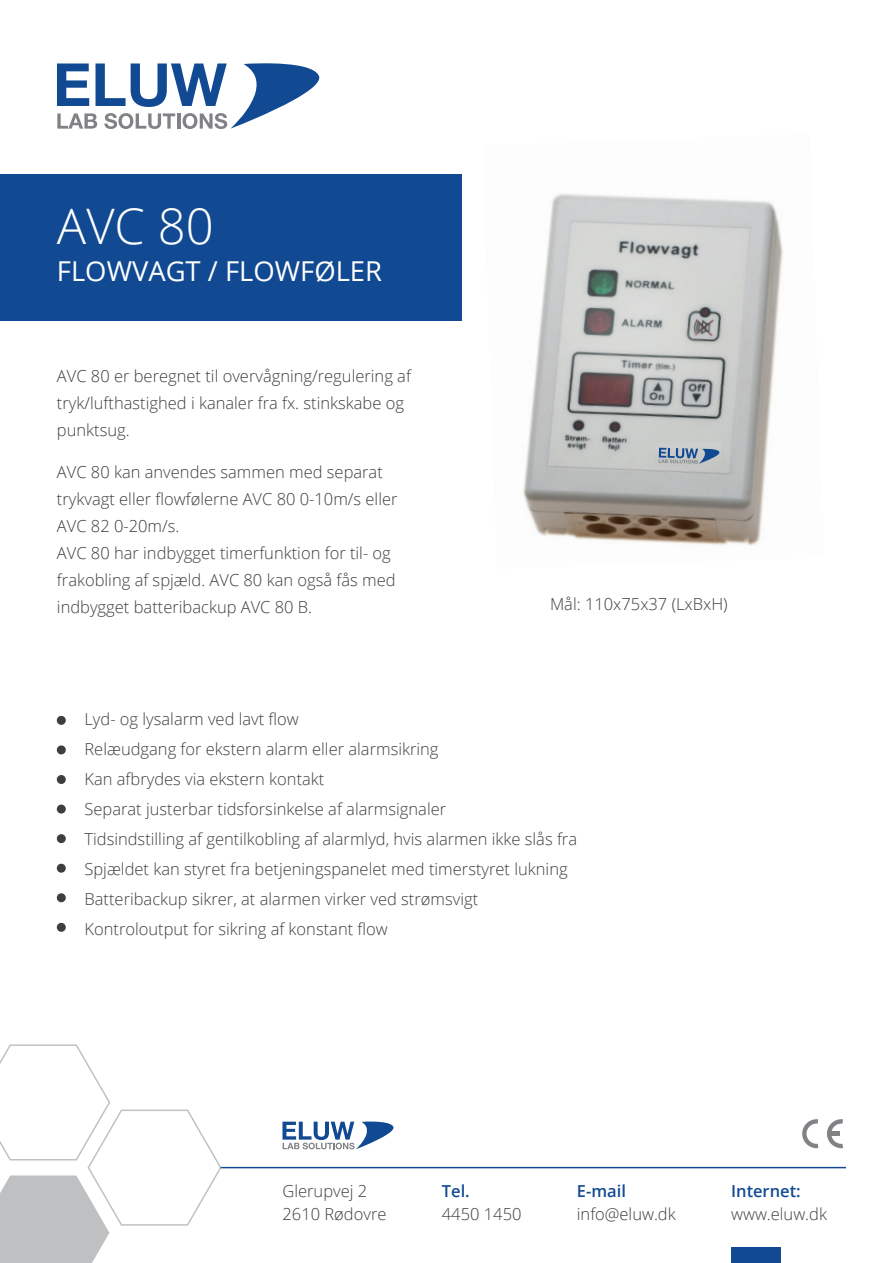
<style>
.page{position:relative;width:893px;height:1263px;background:#fff}
.page>*{position:absolute;margin:0;border:0;box-sizing:border-box;transform-origin:0 0}
.t1{font:300 48.9px "Open Sans";color:#fff}
.t2{font:27.45px "Open Sans";color:#fff}
.t3{font:300 16.5px/27px "Open Sans";color:#3e3e3f}
.t4{font:600 16.5px "Open Sans";color:#114a92}
</style>
<div class="page">
<svg style="left:57px;top:63px;width:263px;height:66px"></svg>
<div style="left:0;top:174px;width:461px;height:147px;background:#114a92"></div>
<hr style="left:221px;top:1167px;width:625px;height:1px;background:#114a92">
<svg style="left:282px;top:1121px;width:112px;height:28px"></svg>
<div style="left:731px;top:1247px;width:50px;height:16px;background:#114a92"></div>
<svg style="left:0;top:1044px;width:221px;height:219px"></svg>
<svg style="left:827px;top:1119px;width:16px;height:29px"></svg>
<svg style="left:802px;top:1119px;width:16px;height:29px"></svg>
<div style="left:830px;top:1131px;width:10px;height:5px;background:#808285"></div>
<img style="left:523px;top:194px;width:260px;height:352px">
<div style="left:654px;top:442px;width:67px;height:25px;background:#cccdcd"></div>
<svg style="left:659px;top:448px;width:61px;height:16px"></svg>
<div style="left:57px;top:716px;width:9px;height:9px;background:#3e3e3f;border-radius:50%"></div>
<div style="left:57px;top:745px;width:9px;height:9px;background:#3e3e3f;border-radius:50%"></div>
<div style="left:57px;top:775px;width:9px;height:9px;background:#3e3e3f;border-radius:50%"></div>
<div style="left:57px;top:804px;width:9px;height:9px;background:#3e3e3f;border-radius:50%"></div>
<div style="left:57px;top:834px;width:9px;height:9px;background:#3e3e3f;border-radius:50%"></div>
<div style="left:57px;top:864px;width:9px;height:9px;background:#3e3e3f;border-radius:50%"></div>
<div style="left:57px;top:893px;width:9px;height:9px;background:#3e3e3f;border-radius:50%"></div>
<div style="left:57px;top:923px;width:9px;height:9px;background:#3e3e3f;border-radius:50%"></div>
<h1 class="t1" style="left:57px;top:192px;width:158px">AVC 80</h1>
<h2 class="t2" style="left:57px;top:252px;width:327px">FLOWVAGT / FLOWFØLER</h2>
<p class="t3" style="left:57px;top:362px;width:355px">AVC 80 er beregnet til overvågning/regulering af tryk/lufthastighed i kanaler fra fx. stinkskabe og punktsug.</p>
<p class="t3" style="left:57px;top:458px;width:342px">AVC 80 kan anvendes sammen med separat trykvagt eller flowfølerne AVC 80 0-10m/s eller AVC 82 0-20m/s.<br>AVC 80 har indbygget timerfunktion for til- og frakobling af spjæld. AVC 80 kan også fås med indbygget batteribackup AVC 80 B.</p>
<p class="t3" style="left:550px;top:590px;width:179px">Mål: 110x75x37 (LxBxH)</p>
<p class="t3" style="left:84px;top:704px;width:494px;line-height:30px">Lyd- og lysalarm ved lavt flow<br>Relæudgang for ekstern alarm eller alarmsikring<br>Kan afbrydes via ekstern kontakt<br>Separat justerbar tidsforsinkelse af alarmsignaler<br>Tidsindstilling af gentilkobling af alarmlyd, hvis alarmen ikke slås fra Spjældet kan styret fra betjeningspanelet med timerstyret lukning Batteribackup sikrer, at alarmen virker ved strømsvigt Kontroloutput for sikring af konstant flow</p>
<p class="t3" style="left:282px;top:1179px;width:105px;line-height:22.5px">Glerupvej 2<br>2610 Rødovre</p>
<p class="t4" style="left:731px;top:1180px;width:71px">Internet:</p>
<p class="t4" style="left:442px;top:1180px;width:29px">Tel.</p>
<p class="t3" style="left:442px;top:1200px;width:81px">4450 1450</p>
<p class="t4" style="left:577px;top:1180px;width:51px">E-mail</p>
<p class="t3" style="left:577px;top:1200px;width:100px">info@eluw.dk</p>
<p class="t3" style="left:731px;top:1200px;width:97px">www.eluw.dk</p>
</div>
